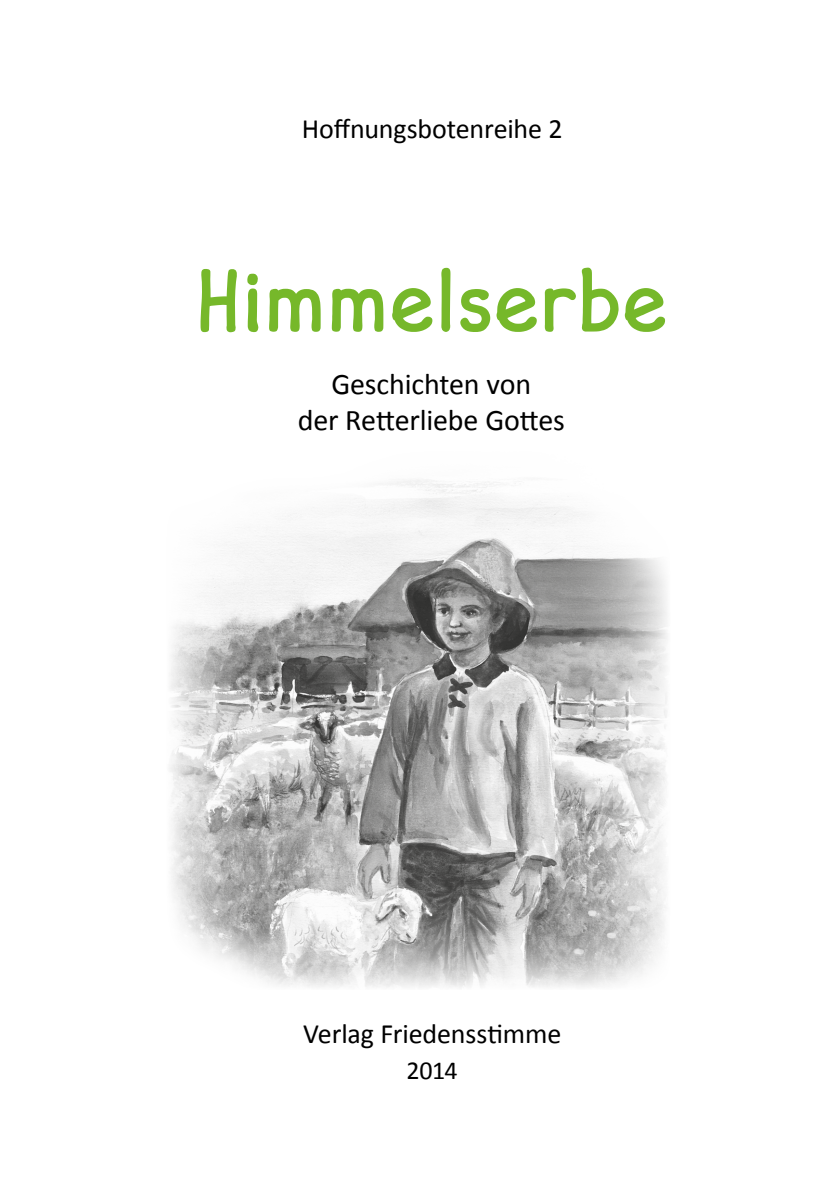
<style>
.page{position:relative;width:840px;height:1191px;background:#fff}
.page>*{position:absolute;margin:0;border:0;box-sizing:border-box;transform-origin:0 0}
.t1{font:88px "Finale Copyist Text Ext";letter-spacing:.025em;color:#76b82a}
.t2{font:30px/36px "Calibri";letter-spacing:-.005em;color:#000;text-align:center}
.t3{font:28px "Calibri";letter-spacing:-.005em;color:#000}
.t4{font:26px "Calibri";color:#000}
</style>
<div class="page">
<img style="left:169px;top:479px;width:499px;height:509px">
<p class="t3" style="left:301px;top:110px;width:262px">Hoffnungsbotenreihe 2</p>
<h1 class="t1" style="left:196px;top:248px;width:471px">Himmelserbe</h1>
<p class="t2" style="left:297px;top:366px;width:269px">Geschichten von<br>der Retterliebe Gottes</p>
<p class="t3" style="left:303px;top:1015px;width:259px">Verlag Friedensstimme</p>
<p class="t4" style="left:406px;top:1053px;width:53px">2014</p>
</div>
